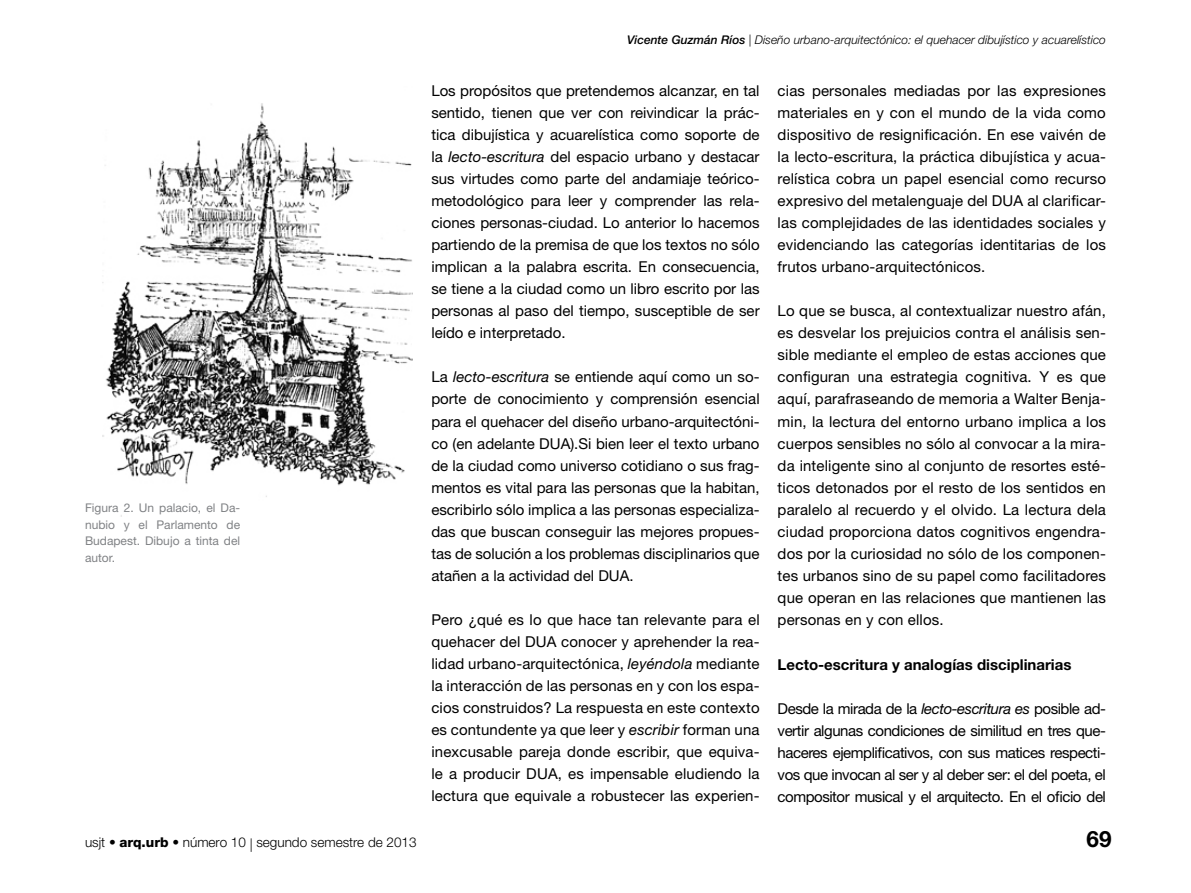
<style>
.page{position:relative;width:1191px;height:893px;background:#fff}
.page>*{position:absolute;margin:0;border:0;box-sizing:border-box;transform-origin:0 0}
.t1{font:700 22.5px "Helvetica Neue LT Std";color:#000}
.t2{font:15px/22px "Helvetica Neue LT Std";color:#000;text-align:justify}
.t3{font:700 15px "Helvetica Neue LT Std";color:#000}
.t4{font:300 13.5px "Helvetica Neue LT Std";color:#000}
.t5{font:italic 300 12px "Helvetica Neue LT Std";color:#000}
.t6{font:12px/16.5px "Helvetica Neue LT Std";color:#808285;text-align:justify}
.s1{font-weight:800}
.s2{font-weight:500}
.s3{font-style:italic}
</style>
<div class="page">
<img style="left:102px;top:103px;width:311px;height:414px">
<p class="t6" style="left:85px;top:500px;width:157px">Figura 2. Un palacio, el Da&shy;nubio y el Parlamento de Budapest. Dibujo a tinta del autor.</p>
<p class="t4" style="left:85px;top:834px;width:333px">usjt • <span class="s1">arq.urb</span> • número 10 | segundo semestre de 2013</p>
<p class="t5" style="left:627px;top:33px;width:480px"><span class="s2">Vicente Guzmán Ríos</span> | Diseño urbano-arquitectónico: el quehacer dibujístico y acuarelístico</p>
<p class="t2" style="left:431px;top:79px;width:330px">Los propósitos que pretendemos alcanzar, en tal sentido, tienen que ver con reivindicar la prác&shy;tica dibujística y acuarelística como soporte de la <span class="s3">lecto-escritura</span> del espacio urbano y destacar sus virtudes como parte del andamiaje teórico&shy;metodológico para leer y comprender las rela&shy;ciones personas-ciudad. Lo anterior lo hacemos partiendo de la premisa de que los textos no sólo implican a la palabra escrita. En consecuencia, se tiene a la ciudad como un libro escrito por las personas al paso del tiempo, susceptible de ser leído e interpretado.</p>
<p class="t2" style="left:431px;top:366px;width:330px">La <span class="s3">lecto-escritura</span> se entiende aquí como un so&shy;porte de conocimiento y comprensión esencial para el quehacer del diseño urbano-arquitectóni&shy;co (en adelante DUA).Si bien leer el texto urbano de la ciudad como universo cotidiano o sus frag&shy;mentos es vital para las personas que la habitan, escribirlo sólo implica a las personas especializa&shy;das que buscan conseguir las mejores propues&shy;tas de solución a los problemas disciplinarios que atañen a la actividad del DUA.</p>
<p class="t2" style="left:431px;top:608px;width:330px">Pero ¿qué es lo que hace tan relevante para el quehacer del DUA conocer y aprehender la rea&shy;lidad urbano-arquitectónica, <span class="s3">leyéndola</span> mediante la interacción de las personas en y con los espa&shy;cios construidos? La respuesta en este contexto es contundente ya que leer y <span class="s3">escribir</span> forman una inexcusable pareja donde escribir, que equiva&shy;le a producir DUA, es impensable eludiendo la lectura que equivale a robustecer las experien-</p>
<p class="t2" style="left:777px;top:79px;width:330px">cias personales mediadas por las expresiones materiales en y con el mundo de la vida como dispositivo de resignificación. En ese vaivén de la lecto-escritura, la práctica dibujística y acua&shy;relística cobra un papel esencial como recurso expresivo del metalenguaje del DUA al clarificar&shy;las complejidades de las identidades sociales y evidenciando las categorías identitarias de los frutos urbano-arquitectónicos.</p>
<p class="t2" style="left:777px;top:300px;width:330px">Lo que se busca, al contextualizar nuestro afán, es desvelar los prejuicios contra el análisis sen&shy;sible mediante el empleo de estas acciones que configuran una estrategia cognitiva. Y es que aquí, parafraseando de memoria a Walter Benja&shy;min, la lectura del entorno urbano implica a los cuerpos sensibles no sólo al convocar a la mira&shy;da inteligente sino al conjunto de resortes esté&shy;ticos detonados por el resto de los sentidos en paralelo al recuerdo y el olvido. La lectura dela ciudad proporciona datos cognitivos engendra&shy;dos por la curiosidad no sólo de los componen&shy;tes urbanos sino de su papel como facilitadores que operan en las relaciones que mantienen las personas en y con ellos.</p>
<p class="t3" style="left:777px;top:655px;width:295px">Lecto-escritura y analogías disciplinarias</p>
<p class="t2" style="left:777px;top:697px;width:330px">Desde la mirada de la <span class="s3">lecto-escritura es</span> posible ad&shy;vertir algunas condiciones de similitud en tres que&shy;haceres ejemplificativos, con sus matices respecti&shy;vos que invocan al ser y al deber ser: el del poeta, el compositor musical y el arquitecto. En el oficio del</p>
<h1 class="t1" style="left:1086px;top:825px;width:27px">69</h1>
</div>
